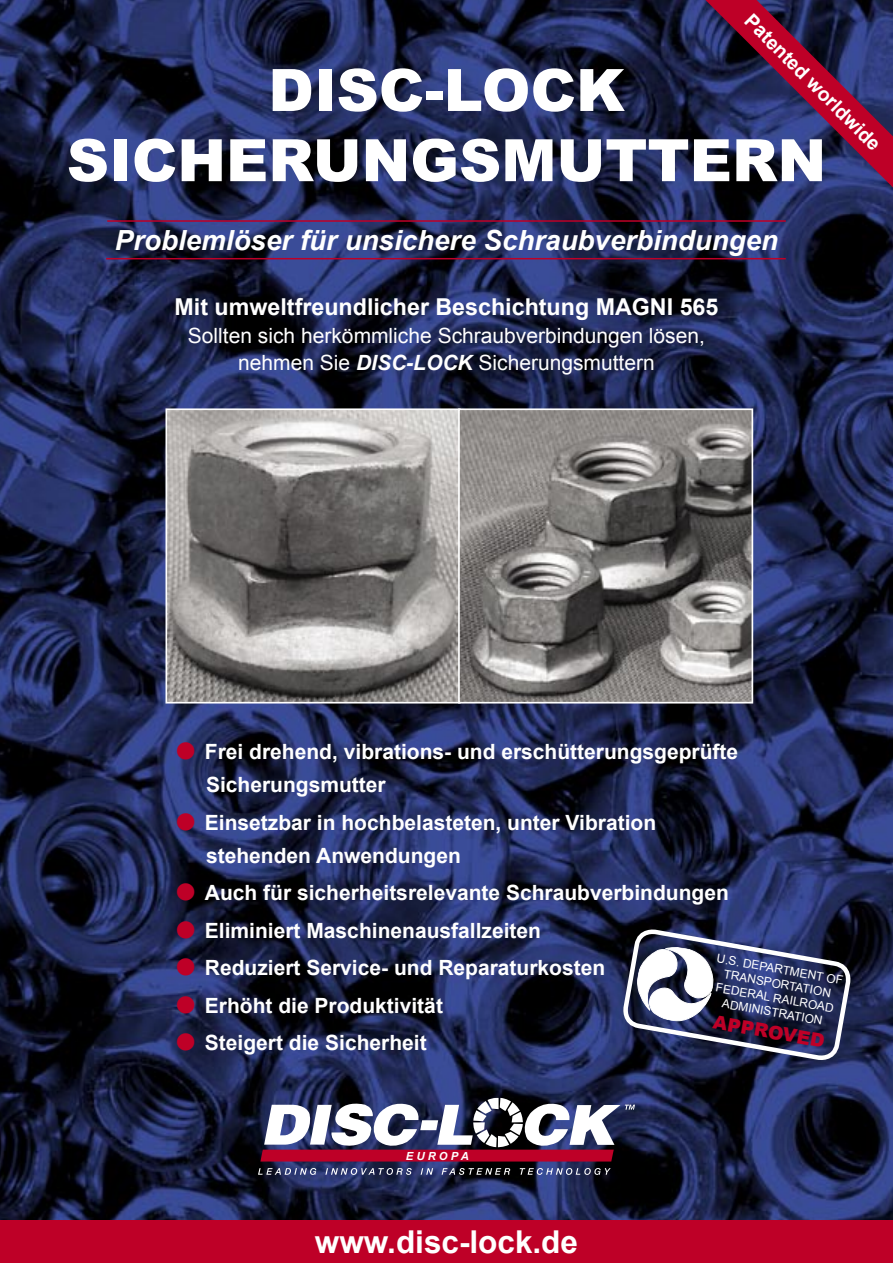
<style>
.page{position:relative;width:893px;height:1263px;background:#fff}
.page>*{position:absolute;margin:0;border:0;box-sizing:border-box;transform-origin:0 0}
.t1{font:900 58.5px "Arial";color:#fff}
.t2{font:700 31.5px "Arial";color:#fff}
.t3{font:italic 700 27.75px "Arial";color:#fff}
.t4{font:700 23.25px "Arial";color:#fff}
.t5{font:700 21px "Arial";color:#fff}
.t6{font:21px "Arial";color:#fff}
.t7{font:700 19.5px "Arial";color:#fff}
.t8{font:900 18.6px "Arial";color:#be0027}
.t9{font:12px "Arial";color:#fff}
.t10{font:italic 700 11.25px "Arial";color:#fff}
.s1{font-weight:700;font-style:italic}
.s2{color:#be0027}
</style>
<div class="page">
<img style="left:0;top:0;width:893px;height:1220px">
<svg style="left:695px;top:0;width:198px;height:200px;background:#422350"></svg>
<div style="left:0;top:1220px;width:893px;height:43px;background:#be0027"></div>
<img style="left:168px;top:411px;width:290px;height:289px">
<div style="left:165px;top:408px;width:296px;height:295px;border:2px solid #fff"></div>
<svg style="left:461px;top:411px;width:289px;height:289px;background:#7f7c7a"></svg>
<div style="left:458px;top:408px;width:295px;height:295px;border:2px solid #fff"></div>
<svg style="left:618px;top:924px;width:238px;height:137px"></svg>
<svg style="left:258px;top:1168px;width:58px;height:7px"></svg>
<svg style="left:325px;top:1168px;width:87px;height:7px"></svg>
<svg style="left:421px;top:1168px;width:12px;height:7px"></svg>
<svg style="left:442px;top:1168px;width:68px;height:7px"></svg>
<svg style="left:520px;top:1168px;width:91px;height:7px"></svg>
<svg style="left:260px;top:1098px;width:375px;height:63px"></svg>
<hr style="left:107px;top:220px;width:679px;height:2px;background:#be0027">
<hr style="left:106px;top:258px;width:680px;height:1px;background:#be0027">
<p class="t7" style="left:757px;top:8px;width:185px;rotate:45deg">Patented worldwide</p>
<p class="t1" style="left:268px;top:48px;width:358px">DISC-LOCK</p>
<p class="t1" style="left:67px;top:118px;width:761px">SICHERUNGSMUTTERN</p>
<p class="t3" style="left:115px;top:222px;width:665px">Problemlöser für unsichere Schraubverbindungen</p>
<p class="t4" style="left:175px;top:291px;width:545px">Mit umweltfreundlicher Beschichtung MAGNI 565</p>
<p class="t6" style="left:188px;top:321px;width:519px">Sollten sich herkömmliche Schraubverbindungen lösen,</p>
<p class="t6" style="left:238px;top:349px;width:418px">nehmen Sie <span class="s1">DISC-LOCK</span> Sicherungsmuttern</p>
<p class="t5" style="left:177px;top:738px;width:563px"><span class="s2">■</span> Frei drehend, vibrations- und erschütterungsgeprüfte</p>
<p class="t5" style="left:206px;top:771px;width:181px">Sicherungsmutter</p>
<p class="t5" style="left:177px;top:808px;width:480px"><span class="s2">■</span> Einsetzbar in hochbelasteten, unter Vibration</p>
<p class="t5" style="left:206px;top:841px;width:256px">stehenden Anwendungen</p>
<p class="t5" style="left:177px;top:879px;width:553px"><span class="s2">■</span> Auch für sicherheitsrelevante Schraubverbindungen</p>
<p class="t5" style="left:177px;top:916px;width:365px"><span class="s2">■</span> Eliminiert Maschinenausfallzeiten</p>
<p class="t5" style="left:177px;top:954px;width:430px"><span class="s2">■</span> Reduziert Service- und Reparaturkosten</p>
<p class="t5" style="left:177px;top:991px;width:267px"><span class="s2">■</span> Erhöht die Produktivität</p>
<p class="t5" style="left:177px;top:1029px;width:251px"><span class="s2">■</span> Steigert die Sicherheit</p>
<p class="t9" style="left:718px;top:950px;width:130px;rotate:10deg">U.S. DEPARTMENT OF</p>
<p class="t9" style="left:725px;top:966px;width:110px;rotate:10deg">TRANSPORTATION</p>
<p class="t9" style="left:717px;top:979px;width:121px;rotate:10deg">FEDERAL RAILROAD</p>
<p class="t9" style="left:724px;top:995px;width:103px;rotate:10deg">ADMINISTRATION</p>
<p class="t8" style="left:716px;top:1008px;width:114px;rotate:10deg">APPROVED</p>
<p class="t10" style="left:406px;top:1148px;width:65px">E U R O P A</p>
<p class="t2" style="left:315px;top:1221px;width:265px">www.disc-lock.de</p>
</div>
